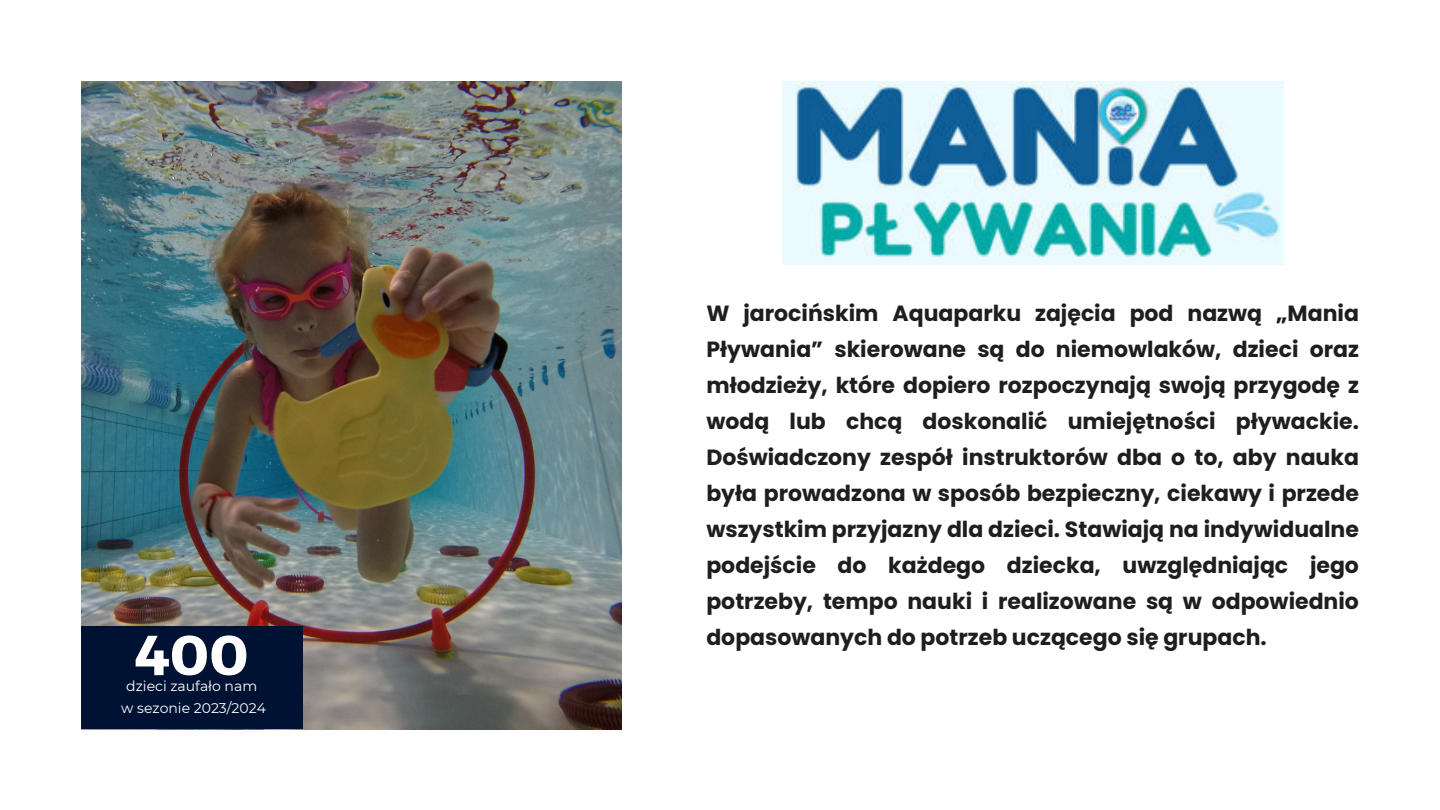
<style>
.page{position:relative;width:1440px;height:810px;background:#fff}
.page>*{position:absolute;margin:0;border:0;box-sizing:border-box;transform-origin:0 0}
.t1{font:700 56.2px "Montserrat";color:#fff}
.t2{font:700 22px/36px "Poppins";color:#1e1e1e;text-align:justify}
.t3{font:14px "Montserrat";color:#fff}
</style>
<div class="page">
<img style="left:81px;top:81px;width:541px;height:648px">
<div style="left:81px;top:627px;width:221px;height:102px;background:#001233"></div>
<img style="left:782px;top:81px;width:501px;height:183px">
<p class="t1" style="left:134px;top:619px;width:116px">400</p>
<h2 class="t3" style="left:121px;top:699px;width:146px">w sezonie 2023/2024</h2>
<p class="t3" style="left:126px;top:677px;width:132px">dzieci zaufało nam</p>
<p class="t2" style="left:706px;top:295px;width:654px">W jarocińskim Aquaparku zajęcia pod nazwą „Mania Pływania” skierowane są do niemowlaków, dzieci oraz młodzieży, które dopiero rozpoczynają swoją przygodę z wodą lub chcą doskonalić umiejętności pływackie.<br>Doświadczony zespół instruktorów dba o to, aby nauka była prowadzona w sposób bezpieczny, ciekawy i przede wszystkim przyjazny dla dzieci. Stawiają na indywidualne podejście do każdego dziecka, uwzględniając jego potrzeby, tempo nauki i realizowane są w odpowiednio dopasowanych do potrzeb uczącego się grupach.</p>
</div>
